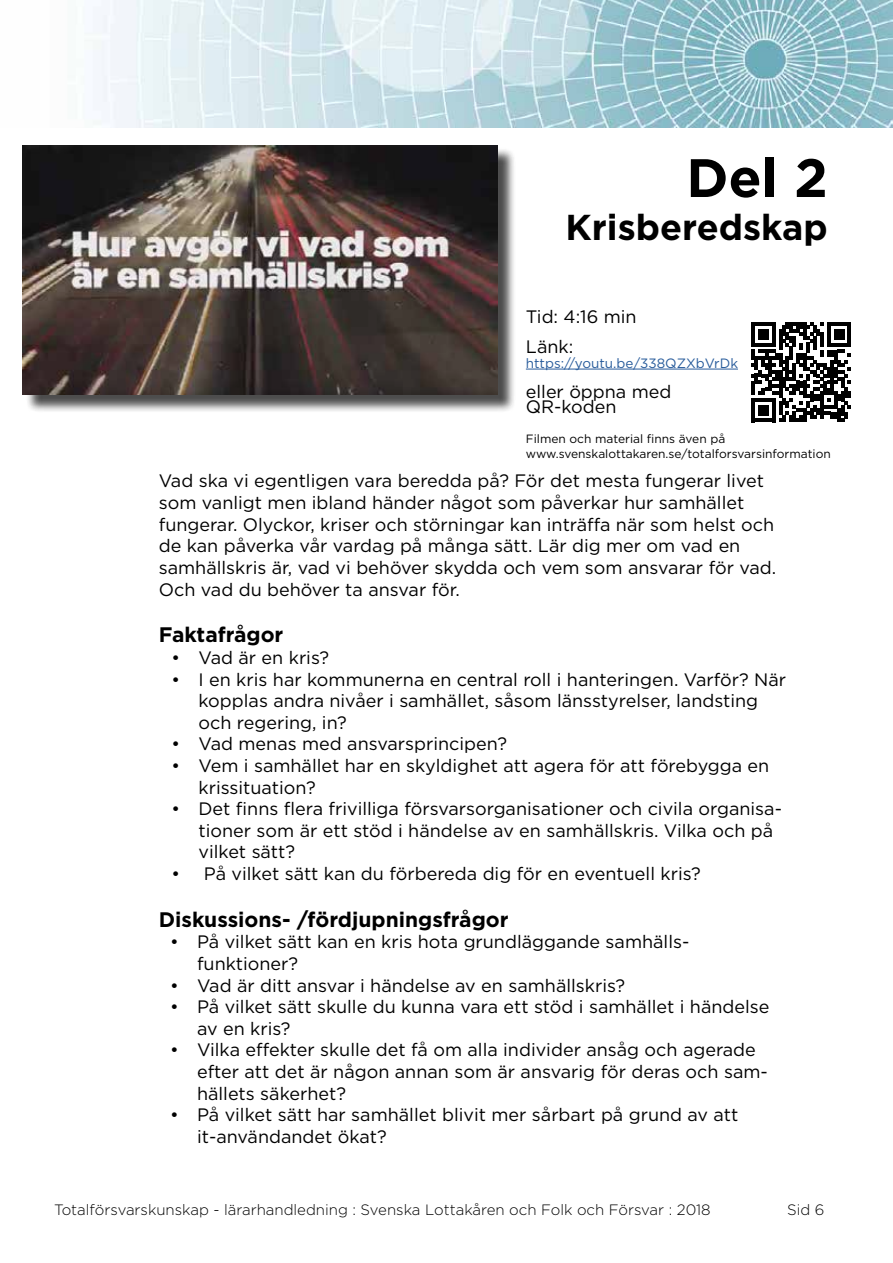
<style>
.page{position:relative;width:893px;height:1263px;background:#fff}
.page>*{position:absolute;margin:0;border:0;box-sizing:border-box;transform-origin:0 0}
.t1{font:700 54px "Gotham";color:#000}
.t2{font:700 36px "Gotham";color:#000}
.t3{font:700 21px "Gotham";color:#000}
.t4{font:18px/21.6px "Gotham";color:#000}
.t5{font:300 15px "Gotham";color:#000}
.t6{font:13.5px "Gotham";color:#275b9b}
.t7{font:12px/15px "Gotham";color:#000}
</style>
<div class="page">
<img style="left:85px;top:0;width:808px;height:128px">
<div style="left:25px;top:148px;width:491px;height:265px;background:#000;opacity:.75"></div>
<img style="left:23px;top:145px;width:474px;height:249px">
<hr style="left:526px;top:369px;width:212px;height:1px;background:#275b9b">
<svg style="left:751px;top:322px;width:100px;height:100px"></svg>
<h1 class="t1" style="left:686px;top:142px;width:143px">Del 2</h1>
<h2 class="t2" style="left:566px;top:204px;width:264px">Krisberedskap</h2>
<p class="t4" style="left:526px;top:301px;width:112px;line-height:30px">Tid: 4:16 min<br>Länk:</p>
<p class="t6" style="left:526px;top:354px;width:214px">https://youtu.be/338QZXbVrDk</p>
<p class="t4" style="left:526px;top:383px;width:147px;line-height:15px">eller öppna med<br>QR-koden</p>
<p class="t7" style="left:526px;top:431px;width:307px">Filmen och material finns även på www.svenskalottakaren.se/totalforsvarsinformation</p>
<p class="t4" style="left:159px;top:470px;width:619px">Vad ska vi egentligen vara beredda på? För det mesta fungerar livet som vanligt men ibland händer något som påverkar hur samhället fungerar. Olyckor, kriser och störningar kan inträffa när som helst och de kan påverka vår vardag på många sätt. Lär dig mer om vad en samhällskris är, vad vi behöver skydda och vem som ansvarar för vad.<br>Och vad du behöver ta ansvar för.</p>
<p class="t3" style="left:159px;top:621px;width:126px">Faktafrågor</p>
<p class="t4" style="left:171px;top:646px;width:159px">• Vad är en kris?</p>
<p class="t4" style="left:198px;top:668px;width:589px;text-indent:-27px">• I en kris har kommunerna en central roll i hanteringen. Varför? När kopplas andra nivåer i samhället, såsom länsstyrelser, landsting och regering, in?</p>
<p class="t4" style="left:171px;top:733px;width:337px">• Vad menas med ansvarsprincipen?</p>
<p class="t4" style="left:198px;top:754px;width:572px;text-indent:-27px">• Vem i samhället har en skyldighet att agera för att förebygga en krissituation?</p>
<p class="t4" style="left:198px;top:797px;width:585px;text-indent:-27px">• Det finns flera frivilliga försvarsorganisationer och civila organisa&shy;tioner som är ett stöd i händelse av en samhällskris. Vilka och på vilket sätt?</p>
<p class="t4" style="left:171px;top:862px;width:531px">• På vilket sätt kan du förbereda dig för en eventuell kris?</p>
<p class="t3" style="left:159px;top:905px;width:351px">Diskussions- /fördjupningsfrågor</p>
<p class="t4" style="left:197px;top:931px;width:494px;text-indent:-27px">• På vilket sätt kan en kris hota grundläggande samhälls&shy;funktioner?</p>
<p class="t4" style="left:170px;top:974px;width:457px">• Vad är ditt ansvar i händelse av en samhällskris?</p>
<p class="t4" style="left:197px;top:995px;width:574px;text-indent:-27px">• På vilket sätt skulle du kunna vara ett stöd i samhället i händelse av en kris?</p>
<p class="t4" style="left:197px;top:1039px;width:572px;text-indent:-27px">• Vilka effekter skulle det få om alla individer ansåg och agerade efter att det är någon annan som är ansvarig för deras och sam&shy;hällets säkerhet?</p>
<p class="t4" style="left:197px;top:1103px;width:543px;text-indent:-27px">• På vilket sätt har samhället blivit mer sårbart på grund av att it-användandet ökat?</p>
<p class="t5" style="left:54px;top:1201px;width:658px">Totalförsvarskunskap - lärarhandledning : Svenska Lottakåren och Folk och Försvar : 2018</p>
<p class="t5" style="left:787px;top:1201px;width:39px">Sid 6</p>
</div>
